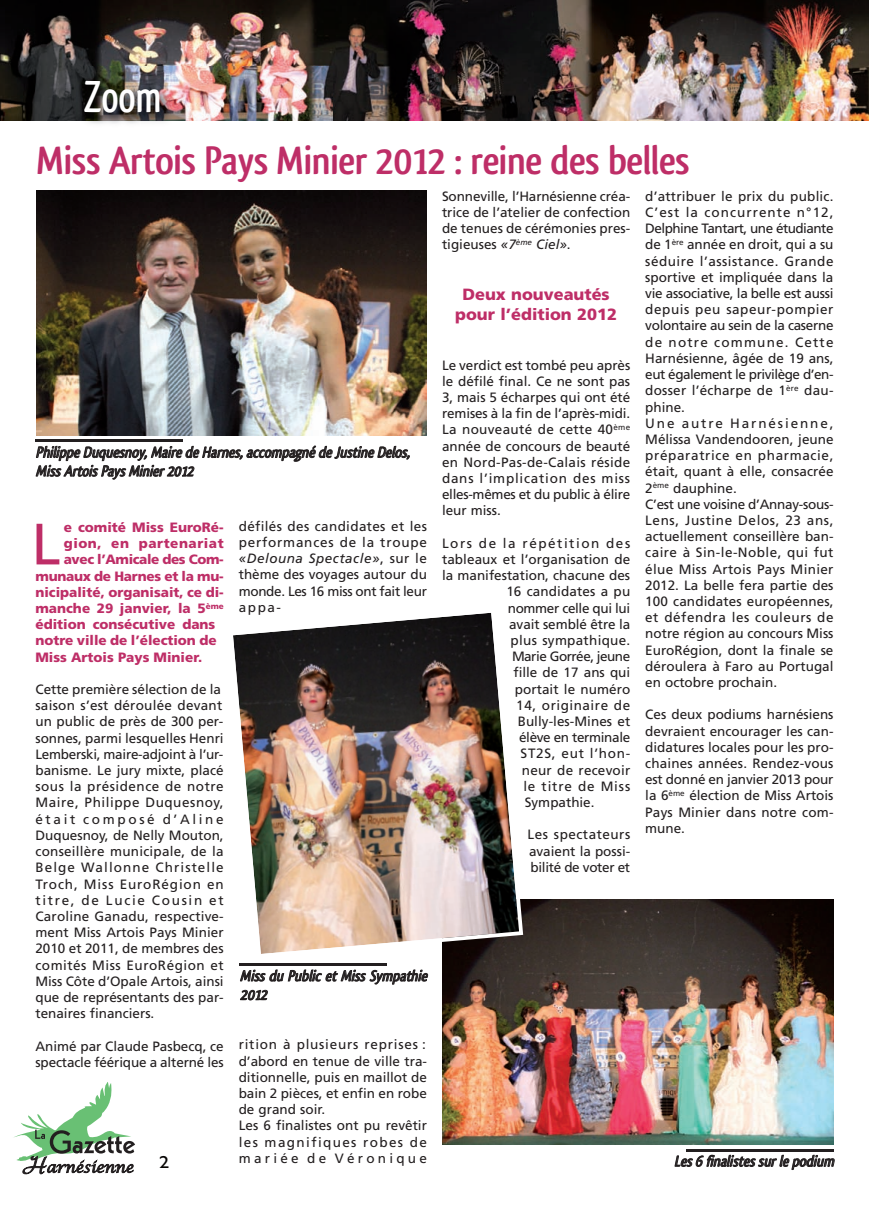
<style>
.page{position:relative;width:869px;height:1205px;background:#fff}
.page>*{position:absolute;margin:0;border:0;box-sizing:border-box;transform-origin:0 0}
.t1{font:58.25px "Frutiger";color:#be2e67}
.t2{font:700 46.88px "Qlassik";color:#fff;scale:.8 1}
.t3{font:700 41.25px "Qlassik";letter-spacing:-.015em;color:#be2e67}
.t4{font:17.5px "Gill Sans";color:#070504;scale:1.16 1}
.t5{font:900 16.25px/19.5px "Frutiger";color:#be2e67;text-align:center}
.t6{font:italic 500 15.62px/18.8px "Qlassik";color:#231f20}
.t7{font:13.5px/16.2px "Frutiger";color:#231f20;text-align:justify}
.t8{font:900 13.5px "Frutiger";color:#be2e67}
.t9{font:13.5px "Frutiger";letter-spacing:-.025em;color:#231f20}
.t10{font:900 13.5px "Frutiger";letter-spacing:-.02em;color:#be2e67}
.t11{font:13.5px "Frutiger";letter-spacing:.115em;color:#231f20}
.t12{font:900 13.5px "Frutiger";letter-spacing:-.03em;color:#be2e67}
.t13{font:900 13.5px "Frutiger";letter-spacing:.04em;color:#be2e67}
.t14{font:13.5px "Frutiger";letter-spacing:-.035em;color:#231f20}
.t15{font:13.5px "Frutiger";letter-spacing:.02em;color:#231f20}
.t16{font:13.5px "Frutiger";letter-spacing:.04em;color:#231f20}
.t17{font:13.5px "Frutiger";letter-spacing:.05em;color:#231f20}
.t18{font:13.5px "Frutiger";letter-spacing:.06em;color:#231f20}
.s1{font-style:italic}
</style>
<div class="page">
<img style="left:0;top:0;width:868px;height:121px">
<img style="left:76px;top:67px;width:256px;height:57px">
<svg style="left:14px;top:1082px;width:121px;height:92px"></svg>
<img style="left:442px;top:899px;width:391px;height:245px">
<hr style="left:685px;top:1149px;width:148px;height:3px;background:#231f20">
<img style="left:233px;top:612px;width:292px;height:348px">
<hr style="left:239px;top:963px;width:147px;height:2px;background:#231f20">
<img style="left:37px;top:191px;width:389px;height:244px">
<hr style="left:35px;top:439px;width:148px;height:3px;background:#231f20">
<h2 class="t2" style="left:84px;top:70px;width:99px">Zoom</h2>
<h3 class="t3" style="left:37px;top:136px;width:654px">Miss Artois Pays Minier 2012 : reine des belles</h3>
<p class="t7" style="left:645px;top:189px;width:190px;text-align:left">d’attribuer le prix du public.<br>C’est la concurrente n°12,<br>Delphine Tantart, une étudiante de 1<sup>ère</sup> année en droit, qui a su séduire l’assistance. Grande sportive et impliquée dans la vie associative, la belle est aussi depuis peu sapeur-pompier volontaire au sein de la caserne de notre commune. Cette<br>Harnésienne, âgée de 19 ans, eut également le privilège d’en&shy;dosser l’écharpe de 1<sup>ère</sup> dau&shy;phine.<br>Une autre Harnésienne,<br>Mélissa Vandendooren, jeune préparatrice en pharmacie, était, quant à elle, consacrée<br>2<sup>ème</sup> dauphine.<br>C’est une voisine d’Annay-sous-<br>Lens, Justine Delos, 23 ans, actuellement conseillère ban&shy;caire à Sin-le-Noble, qui fut élue Miss Artois Pays Minier<br>2012. La belle fera partie des<br>100 candidates européennes, et défendra les couleurs de notre région au concours Miss<br>EuroRégion, dont la finale se déroulera à Faro au Portugal en octobre prochain.</p>
<p class="t7" style="left:645px;top:707px;width:190px">Ces deux podiums harnésiens devraient encourager les can&shy;didatures locales pour les pro&shy;chaines années. Rendez-vous est donné en janvier 2013 pour la 6<sup>ème</sup> élection de Miss Artois Pays Minier dans notre com&shy;mune.</p>
<p class="t7" style="left:442px;top:189px;width:190px">Sonneville, l’Harnésienne créa&shy;trice de l’atelier de confection de tenues de cérémonies pres&shy;tigieuses <span class="s1">«7</span><sup>ème</sup> <span class="s1">Ciel»</span>.</p>
<p class="t5" style="left:455px;top:286px;width:163px">Deux nouveautés pour l’édition 2012</p>
<p class="t7" style="left:442px;top:358px;width:190px">Le verdict est tombé peu après le défilé final. Ce ne sont pas 3, mais 5 écharpes qui ont été remises à la fin de l’après-midi.<br>La nouveauté de cette 40<sup>ème </sup>année de concours de beauté en Nord-Pas-de-Calais réside dans l’implication des miss elles-mêmes et du public à élire leur miss.</p>
<p class="t11" style="left:442px;top:537px;width:190px">Lors de la répétition des</p>
<p class="t7" style="left:442px;top:552px;width:190px">tableaux et l’organisation de</p>
<p class="t7" style="left:442px;top:568px;width:190px">la manifestation, chacune des</p>
<p class="t7" style="left:506px;top:584px;width:125px">16 candidates a pu</p>
<p class="t9" style="left:507px;top:602px;width:124px">nommer celle qui lui</p>
<p class="t7" style="left:509px;top:617px;width:122px">avait semblé être la</p>
<p class="t15" style="left:510px;top:635px;width:121px">plus sympathique.</p>
<p class="t14" style="left:512px;top:651px;width:120px">Marie Gorrée, jeune</p>
<p class="t7" style="left:513px;top:665px;width:118px">fille de 17 ans qui</p>
<p class="t7" style="left:514px;top:682px;width:117px">portait le numéro</p>
<p class="t16" style="left:516px;top:699px;width:115px">14, originaire de</p>
<p class="t7" style="left:517px;top:714px;width:114px">Bully-les-Mines et</p>
<p class="t9" style="left:519px;top:732px;width:113px">élève en terminale</p>
<p class="t17" style="left:520px;top:748px;width:111px">ST2S, eut l’hon-</p>
<p class="t7" style="left:521px;top:763px;width:110px">neur de recevoir</p>
<p class="t18" style="left:523px;top:780px;width:108px">le titre de Miss</p>
<p class="t7" style="left:524px;top:795px;width:71px">Sympathie.</p>
<p class="t7" style="left:527px;top:827px;width:104px">Les spectateurs avaient la possi&shy;bilité de voter et</p>
<p class="t6" style="left:36px;top:443px;width:379px">Philippe Duquesnoy, Maire de Harnes, accompagné de Justine Delos,<br>Miss Artois Pays Minier 2012</p>
<p class="t7" style="left:238px;top:519px;width:190px">défilés des candidates et les performances de la troupe <span class="s1">«Delouna Spectacle»</span>, sur le thème des voyages autour du monde. Les 16 miss ont fait leur appa-</p>
<h1 class="t1" style="left:31px;top:521px;width:31px">L</h1>
<p class="t8" style="left:64px;top:522px;width:161px">e comité Miss EuroRé-</p>
<p class="t13" style="left:64px;top:538px;width:161px">gion, en partenariat</p>
<p class="t12" style="left:64px;top:554px;width:161px">avec l’Amicale des Com-</p>
<p class="t10" style="left:35px;top:570px;width:190px">munaux de Harnes et la mu-</p>
<p class="t8" style="left:35px;top:587px;width:190px">nicipalité, organisait, ce di-</p>
<p class="t8" style="left:35px;top:603px;width:190px">manche 29 janvier, la 5<sup>ème</sup></p>
<p class="t8" style="left:35px;top:619px;width:181px">édition consécutive dans</p>
<p class="t8" style="left:35px;top:635px;width:183px">notre ville de l’élection de</p>
<p class="t8" style="left:35px;top:651px;width:168px">Miss Artois Pays Minier.</p>
<p class="t7" style="left:35px;top:682px;width:190px;text-align:left">Cette première sélection de la saison s’est déroulée devant un public de près de 300 per&shy;sonnes, parmi lesquelles Henri<br>Lemberski, maire-adjoint à l’ur&shy;banisme. Le jury mixte, placé sous la présidence de notre<br>Maire, Philippe Duquesnoy, était composé d’Aline<br>Duquesnoy, de Nelly Mouton, conseillère municipale, de la<br>Belge Wallonne Christelle<br>Troch, Miss EuroRégion en titre, de Lucie Cousin et<br>Caroline Ganadu, respective&shy;ment Miss Artois Pays Minier<br>2010 et 2011, de membres des comités Miss EuroRégion et<br>Miss Côte d’Opale Artois, ainsi que de représentants des par&shy;tenaires financiers.</p>
<p class="t7" style="left:35px;top:1039px;width:190px">Animé par Claude Pasbecq, ce spectacle féérique a alterné les</p>
<p class="t6" style="left:240px;top:966px;width:192px">Miss du Public et Miss Sympathie<br>2012</p>
<p class="t7" style="left:238px;top:1037px;width:190px;text-align:left">rition à plusieurs reprises : d’abord en tenue de ville tra&shy;ditionnelle, puis en maillot de bain 2 pièces, et enfin en robe de grand soir.<br>Les 6 finalistes ont pu revêtir les magnifiques robes de mariée de Véronique</p>
<p class="t4" style="left:159px;top:1155px;width:10px">2</p>
<p class="t6" style="left:673px;top:1152px;width:165px">Les 6 finalistes sur le podium</p>
</div>
